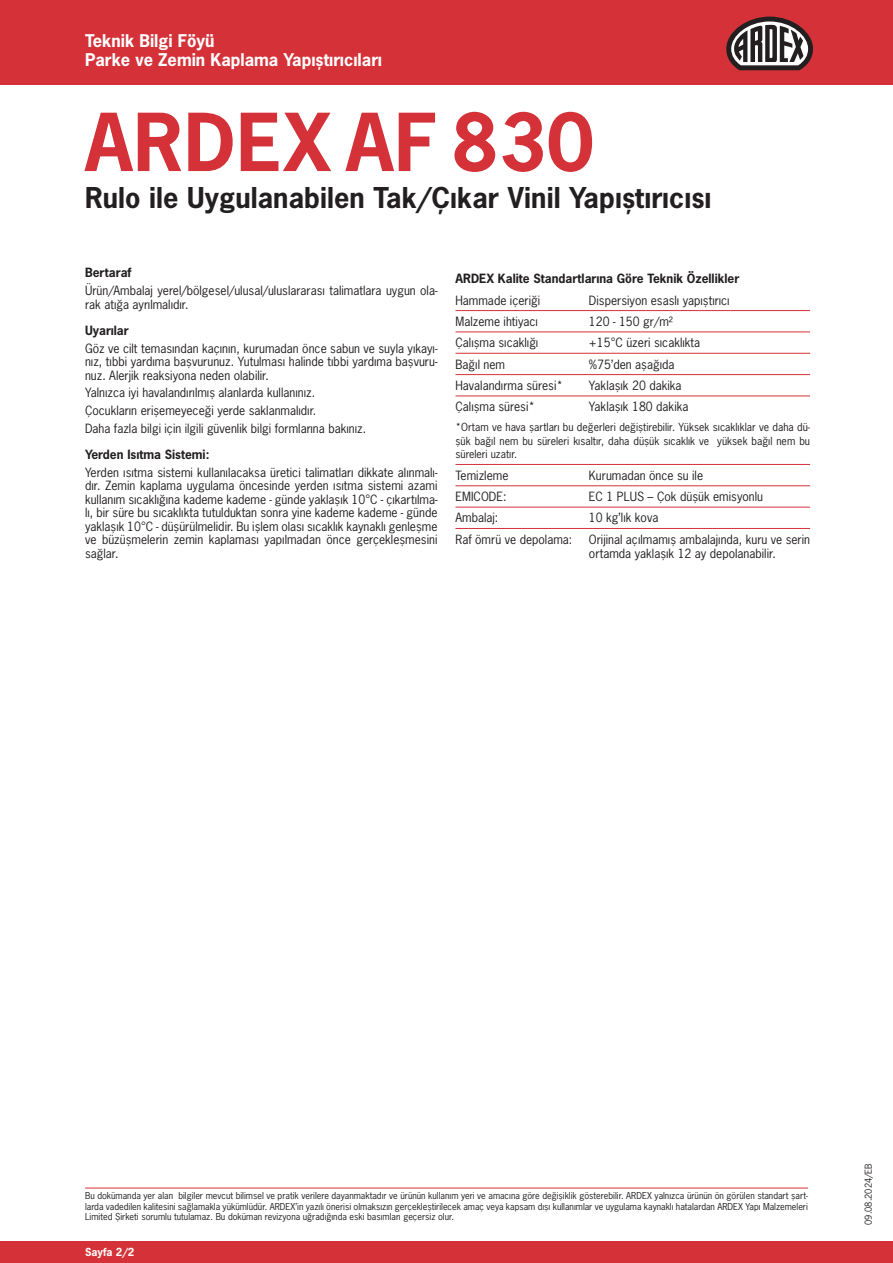
<style>
.page{position:relative;width:893px;height:1263px;background:#fff}
.page>*{position:absolute;margin:0;border:0;box-sizing:border-box;transform-origin:0 0}
.Titel{font:700 75px "News Gothic Std";letter-spacing:.015em;color:#d43238}
.Untertitel{font:700 27px "News Gothic Std";letter-spacing:.005em;color:#231f20}
.t1{font:700 16.5px/19.5px "News Gothic Std";color:#fff}
.Subheads{font:12px/13.5px "News Gothic Std";color:#231f20}
.Subheads-2{font:700 12px "News Gothic Std";color:#231f20}
.t2{font:10.5px/13.5px "News Gothic Std";color:#231f20;text-align:justify}
.t3{font:700 10.5px "News Gothic Std";color:#fff}
.Norm{font:9px/10.5px "News Gothic Std";color:#231f20;text-align:justify}
</style>
<div class="page">
<div style="left:0;top:0;width:893px;height:85px;background:#d43238"></div>
<div style="left:0;top:1242px;width:893px;height:21px;background:#d43238"></div>
<svg style="left:726px;top:17px;width:87px;height:53px"></svg>
<hr style="left:455px;top:310px;width:134px;height:1px;background:#d43238">
<hr style="left:589px;top:310px;width:221px;height:1px;background:#d43238">
<hr style="left:455px;top:332px;width:134px;height:1px;background:#d43238">
<hr style="left:589px;top:332px;width:221px;height:1px;background:#d43238">
<hr style="left:455px;top:353px;width:134px;height:1px;background:#d43238">
<hr style="left:589px;top:353px;width:221px;height:1px;background:#d43238">
<hr style="left:455px;top:374px;width:134px;height:1px;background:#d43238">
<hr style="left:589px;top:374px;width:221px;height:1px;background:#d43238">
<hr style="left:455px;top:396px;width:134px;height:1px;background:#d43238">
<hr style="left:589px;top:396px;width:221px;height:1px;background:#d43238">
<hr style="left:455px;top:464px;width:134px;height:1px;background:#d43238">
<hr style="left:589px;top:464px;width:221px;height:1px;background:#d43238">
<hr style="left:455px;top:485px;width:134px;height:1px;background:#d43238">
<hr style="left:589px;top:485px;width:221px;height:1px;background:#d43238">
<hr style="left:455px;top:507px;width:134px;height:1px;background:#d43238">
<hr style="left:589px;top:507px;width:221px;height:1px;background:#d43238">
<hr style="left:455px;top:528px;width:134px;height:1px;background:#d43238">
<hr style="left:589px;top:528px;width:221px;height:1px;background:#d43238">
<hr style="left:85px;top:1188px;width:723px;height:1px;background:#d43238">
<h3 class="t1" style="left:85px;top:31px;width:299px">Teknik Bilgi Föyü<br>Parke ve Zemin Kaplama Yapıştırıcıları</h3>
<p class="Titel" style="left:85px;top:93px;width:510px">ARDEX AF 830</p>
<p class="Untertitel" style="left:85px;top:180px;width:628px">Rulo ile Uygulanabilen Tak/Çıkar Vinil Yapıştırıcısı</p>
<p class="Subheads-2" style="left:85px;top:265px;width:48px">Bertaraf</p>
<p class="Subheads" style="left:85px;top:284px;width:354px">Ürün/Ambalaj yerel/bölgesel/ulusal/uluslararası talimatlara uygun ola&shy;rak atığa ayrılmalıdır.</p>
<p class="Subheads-2" style="left:85px;top:322px;width:45px">Uyarılar</p>
<p class="Subheads" style="left:85px;top:341px;width:354px;text-align:justify">Göz ve cilt temasından kaçının, kurumadan önce sabun ve suyla yıkayı&shy;nız, tıbbi yardıma başvurunuz. Yutulması halinde tıbbi yardıma başvuru&shy;nuz. Alerjik reaksiyona neden olabilir.</p>
<p class="Subheads" style="left:85px;top:386px;width:232px">Yalnızca iyi havalandırılmış alanlarda kullanınız.</p>
<p class="Subheads" style="left:85px;top:404px;width:233px">Çocukların erişemeyeceği yerde saklanmalıdır.</p>
<p class="Subheads" style="left:85px;top:421px;width:283px">Daha fazla bilgi için ilgili güvenlik bilgi formlarına bakınız.</p>
<p class="Subheads-2" style="left:85px;top:447px;width:126px">Yerden Isıtma Sistemi:</p>
<p class="Subheads" style="left:85px;top:465px;width:354px;text-align:justify">Yerden ısıtma sistemi kullanılacaksa üretici talimatları dikkate alınmalı&shy;dır. Zemin kaplama uygulama öncesinde yerden ısıtma sistemi azami kullanım sıcaklığına kademe kademe - günde yaklaşık 10°C - çıkartılma&shy;lı, bir süre bu sıcaklıkta tutulduktan sonra yine kademe kademe - günde yaklaşık 10°C - düşürülmelidir. Bu işlem olası sıcaklık kaynaklı genleşme ve büzüşmelerin zemin kaplaması yapılmadan önce gerçekleşmesini sağlar.</p>
<p class="Subheads-2" style="left:455px;top:271px;width:285px">ARDEX Kalite Standartlarına Göre Teknik Özellikler</p>
<p class="Subheads" style="left:455px;top:293px;width:86px">Hammade içeriği</p>
<p class="Subheads" style="left:589px;top:293px;width:142px">Dispersiyon esaslı yapıştırıcı</p>
<p class="Subheads" style="left:455px;top:315px;width:84px">Malzeme ihtiyacı</p>
<p class="Subheads" style="left:589px;top:315px;width:86px">120 - 150 gr/m²</p>
<p class="Subheads" style="left:455px;top:336px;width:84px">Çalışma sıcaklığı</p>
<p class="Subheads" style="left:589px;top:336px;width:113px">+15°C üzeri sıcaklıkta</p>
<p class="Subheads" style="left:455px;top:357px;width:51px">Bağıl nem</p>
<p class="Subheads" style="left:589px;top:357px;width:87px">%75’den aşağıda</p>
<p class="Subheads" style="left:455px;top:379px;width:109px">Havalandırma süresi*</p>
<p class="Subheads" style="left:589px;top:379px;width:94px">Yaklaşık 20 dakika</p>
<p class="Subheads" style="left:455px;top:400px;width:81px">Çalışma süresi*</p>
<p class="Subheads" style="left:589px;top:400px;width:101px">Yaklaşık 180 dakika</p>
<p class="t2" style="left:455px;top:421px;width:356px">*Ortam ve hava şartları bu değerleri değiştirebilir. Yüksek sıcaklıklar ve daha dü&shy;şük bağıl nem bu süreleri kısaltır, daha düşük sıcaklık ve yüksek bağıl nem bu süreleri uzatır.</p>
<p class="Subheads" style="left:455px;top:468px;width:55px">Temizleme</p>
<p class="Subheads" style="left:589px;top:468px;width:116px">Kurumadan önce su ile</p>
<p class="Subheads" style="left:455px;top:490px;width:53px">EMICODE:</p>
<p class="Subheads" style="left:589px;top:490px;width:176px">EC 1 PLUS – Çok düşük emisyonlu</p>
<p class="Subheads" style="left:455px;top:511px;width:44px">Ambalaj:</p>
<p class="Subheads" style="left:589px;top:511px;width:71px">10 kg’lık kova</p>
<p class="Subheads" style="left:455px;top:532px;width:118px">Raf ömrü ve depolama:</p>
<p class="Subheads" style="left:589px;top:532px;width:223px;line-height:14.4px">Orijinal açılmamış ambalajında, kuru ve serin ortamda yaklaşık 12 ay depolanabilir.</p>
<p class="Norm" style="left:85px;top:1191px;width:724px">Bu dokümanda yer alan bilgiler mevcut bilimsel ve pratik verilere dayanmaktadır ve ürünün kullanım yeri ve amacına göre değişiklik gösterebilir. ARDEX yalnızca ürünün ön görülen standart şart&shy;larda vadedilen kalitesini sağlamakla yükümlüdür. ARDEX’in yazılı önerisi olmaksızın gerçekleştirilecek amaç veya kapsam dışı kullanımlar ve uygulama kaynaklı hatalardan ARDEX Yapı Malzemeleri Limited Şirketi sorumlu tutulamaz. Bu doküman revizyona uğradığında eski basımları geçersiz olur.</p>
<p class="t3" style="left:85px;top:1245px;width:51px">Sayfa 2/2</p>
<p class="Norm" style="left:863px;top:1225px;width:62px;rotate:-90deg">09.08.2024/EB</p>
</div>
